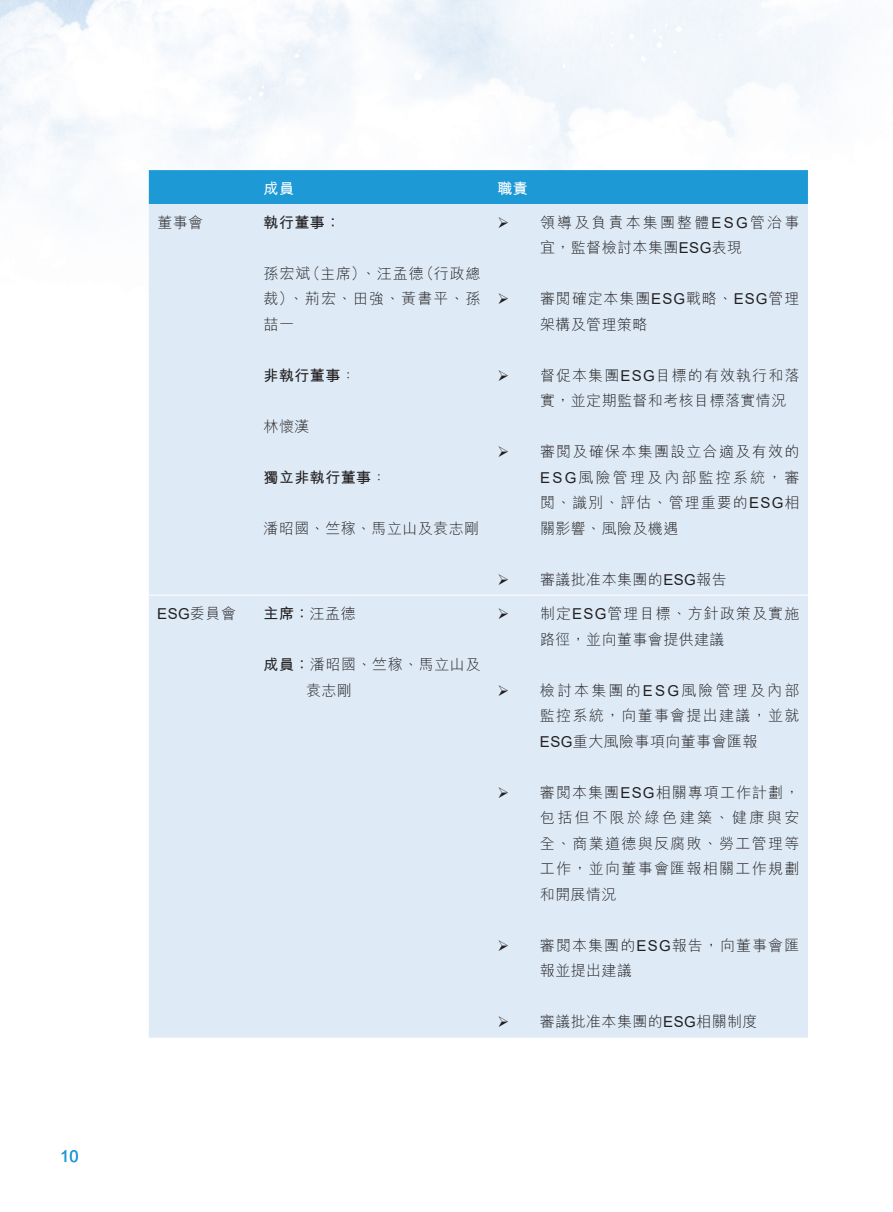
<style>
.page{position:relative;width:893px;height:1212px;background:#fff}
.page>*{position:absolute;margin:0;border:0;box-sizing:border-box;transform-origin:0 0}
.t1{font:16.5px "Arial";color:#1d99d6}
.t2{font:300 15px/25.5px "M Hei HK";letter-spacing:.07em;color:#231f20;text-align:justify}
.t3{font:300 15px/25.5px "M Hei HK";letter-spacing:.03em;color:#231f20}
.t4{font:300 15px/25.5px "M Hei HK";letter-spacing:.145em;color:#231f20}
.t5{font:700 15px "M Hei HK";letter-spacing:.03em;color:#231f20}
.t6{font:300 15px/25.5px "M Hei HK";letter-spacing:.035em;color:#231f20}
.t7{font:15px "Arial";color:#231f20}
.t8{font:700 15px "M Hei HK";color:#fff}
.s1{font-weight:300}
.s2{font-family:"M Hei HK";font-weight:300}
.s3{font-weight:700}
.s4{font-family:"Arial";font-weight:400}
</style>
<div class="page">
<div style="left:149px;top:170px;width:659px;height:34px;background:#1d99d6"></div>
<div style="left:149px;top:204px;width:659px;height:833px;background:#deebf7"></div>
<hr style="left:149px;top:595px;width:106px;height:1px;background:#fff">
<hr style="left:255px;top:595px;width:234px;height:1px;background:#fff">
<hr style="left:489px;top:595px;width:319px;height:1px;background:#fff">
<p class="t1" style="left:60px;top:1145px;width:20px">10</p>
<p class="t8" style="left:264px;top:177px;width:32px">成員</p>
<p class="t8" style="left:497px;top:177px;width:32px">職責</p>
<p class="t2" style="left:157px;top:209px;width:47px">董事會</p>
<p class="t5" style="left:264px;top:211px;width:78px">執行董事：</p>
<p class="t2" style="left:264px;top:260px;width:218px">孫宏斌（主席）、汪孟德（行政總裁）、荊宏、田強、黃書平、孫喆一</p>
<p class="t5" style="left:264px;top:364px;width:94px">非執行董事<span class="s1">：</span></p>
<p class="t2" style="left:264px;top:413px;width:47px">林懷漢</p>
<p class="t5" style="left:264px;top:466px;width:124px">獨立非執行董事<span class="s1">：</span></p>
<p class="t3" style="left:264px;top:515px;width:217px">潘昭國、竺稼、馬立山及袁志剛</p>
<p class="t7" style="left:157px;top:603px;width:80px">ESG<span class="s2">委員會</span></p>
<p class="t5" style="left:264px;top:603px;width:94px">主席：<span class="s1">汪孟德</span></p>
<p class="t6" style="left:306px;top:652px;width:176px;text-indent:-43px"><span class="s3">成員：</span>潘昭國、竺稼、馬立山及袁志剛</p>
<p class="t4" style="left:540px;top:209px;width:261px;text-indent:-43px">➢ 領導及負責本集團整體<span class="s4">ESG</span>管治事宜，監督檢討本集團<span class="s4">ESG</span>表現</p>
<p class="t2" style="left:540px;top:286px;width:261px;text-indent:-43px">➢ 審閱確定本集團<span class="s4">ESG</span>戰略、<span class="s4">ESG</span>管理架構及管理策略</p>
<p class="t3" style="left:540px;top:362px;width:261px;text-indent:-43px">➢ 督促本集團<span class="s4">ESG</span>目標的有效執行和落實，並定期監督和考核目標落實情況</p>
<p class="t2" style="left:540px;top:439px;width:261px;text-indent:-43px">➢ 審閱及確保本集團設立合適及有效的<span class="s4">ESG</span>風險管理及內部監控系統，審閱、識別、評估、管理重要的<span class="s4">ESG</span>相關影響、風險及機遇</p>
<p class="t3" style="left:497px;top:566px;width:231px">➢ 審議批准本集團的<span class="s4">ESG</span>報告</p>
<p class="t2" style="left:540px;top:601px;width:261px;text-indent:-43px">➢ 制定<span class="s4">ESG</span>管理目標、方針政策及實施路徑，並向董事會提供建議</p>
<p class="t2" style="left:540px;top:677px;width:261px;text-indent:-43px">➢ 檢討本集團的<span class="s4">ESG</span>風險管理及內部監控系統，向董事會提出建議，並就<span class="s4">ESG</span>重大風險事項向董事會匯報</p>
<p class="t2" style="left:540px;top:779px;width:261px;text-indent:-43px">➢ 審閱本集團<span class="s4">ESG</span>相關專項工作計劃，包括但不限於綠色建築、健康與安全、商業道德與反腐敗、勞工管理等工作，並向董事會匯報相關工作規劃和開展情況</p>
<p class="t2" style="left:540px;top:932px;width:261px;text-indent:-43px">➢ 審閱本集團的<span class="s4">ESG</span>報告，向董事會匯報並提出建議</p>
<p class="t3" style="left:497px;top:1009px;width:262px">➢ 審議批准本集團的<span class="s4">ESG</span>相關制度</p>
</div>
